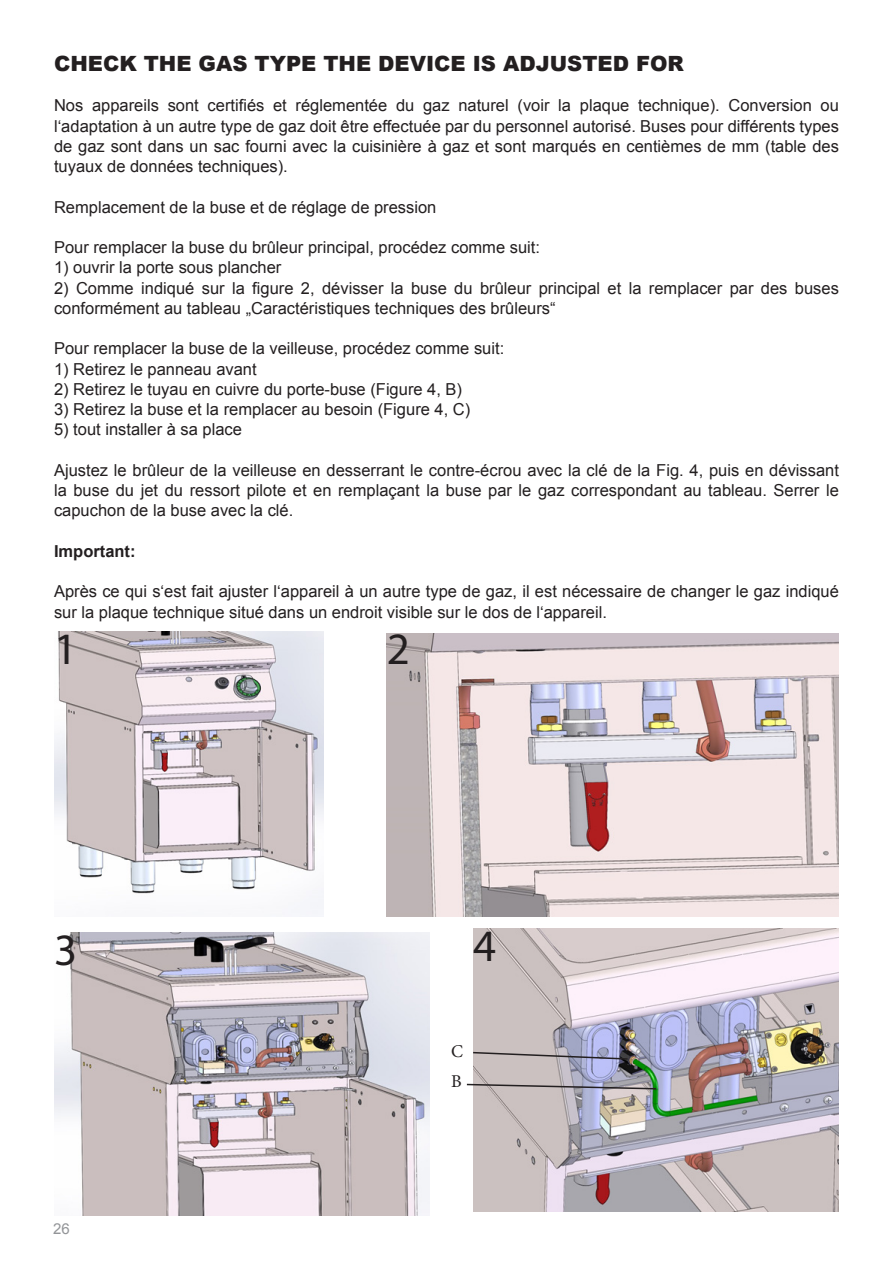
<style>
.page{position:relative;width:893px;height:1263px;background:#fff}
.page>*{position:absolute;margin:0;border:0;box-sizing:border-box;transform-origin:0 0}
.t1{font:45px "Myriad Pro";color:#231f20}
.t2{font:900 21px "Arial";color:#231f20}
.t3{font:18px "Minion Pro";color:#231f20}
.t4{font:16.5px/20.2px "Arial";color:#231f20;text-align:justify}
.t5{font:700 16.5px "Arial";color:#231f20}
.t6{font:15px "Arial";color:#939598}
</style>
<div class="page">
<img style="left:387px;top:634px;width:452px;height:282px">
<img style="left:54px;top:932px;width:376px;height:283px">
<img style="left:473px;top:928px;width:366px;height:283px">
<img style="left:54px;top:631px;width:269px;height:283px">
<svg style="left:466px;top:1083px;width:192px;height:7px"></svg>
<svg style="left:473px;top:1051px;width:156px;height:9px"></svg>
<p class="t2" style="left:54px;top:48px;width:631px">CHECK THE GAS TYPE THE DEVICE IS ADJUSTED FOR</p>
<p class="t4" style="left:54px;top:96px;width:786px">Nos appareils sont certifiés et réglementée du gaz naturel (voir la plaque technique). Conversion ou l‘adaptation à un autre type de gaz doit être effectuée par du personnel autorisé. Buses pour différents types de gaz sont dans un sac fourni avec la cuisinière à gaz et sont marqués en centièmes de mm (table des tuyaux de données techniques).</p>
<p class="t4" style="left:54px;top:197px;width:384px">Remplacement de la buse et de réglage de pression</p>
<p class="t4" style="left:54px;top:237px;width:488px">Pour remplacer la buse du brûleur principal, procédez comme suit:</p>
<p class="t4" style="left:54px;top:258px;width:229px">1) ouvrir la porte sous plancher</p>
<p class="t4" style="left:54px;top:278px;width:786px">2) Comme indiqué sur la figure 2, dévisser la buse du brûleur principal et la remplacer par des buses conformément au tableau „Caractéristiques techniques des brûleurs“</p>
<p class="t4" style="left:54px;top:339px;width:452px">Pour remplacer la buse de la veilleuse, procédez comme suit:</p>
<p class="t4" style="left:54px;top:359px;width:204px">1) Retirez le panneau avant</p>
<p class="t4" style="left:54px;top:379px;width:410px">2) Retirez le tuyau en cuivre du porte-buse (Figure 4, B)</p>
<p class="t4" style="left:54px;top:399px;width:418px">3) Retirez la buse et la remplacer au besoin (Figure 4, C)</p>
<p class="t4" style="left:54px;top:420px;width:190px">5) tout installer à sa place</p>
<p class="t4" style="left:54px;top:460px;width:786px">Ajustez le brûleur de la veilleuse en desserrant le contre-écrou avec la clé de la Fig. 4, puis en dévissant la buse du jet du ressort pilote et en remplaçant la buse par le gaz correspondant au tableau. Serrer le capuchon de la buse avec la clé.</p>
<p class="t5" style="left:54px;top:540px;width:83px">Important:</p>
<p class="t4" style="left:54px;top:582px;width:786px">Après ce qui s‘est fait ajuster l‘appareil à un autre type de gaz, il est nécessaire de changer le gaz indiqué sur la plaque technique situé dans un endroit visible sur le dos de l‘appareil.</p>
<p class="t1" style="left:54px;top:621px;width:25px">1</p>
<p class="t1" style="left:54px;top:922px;width:25px">3</p>
<p class="t6" style="left:53px;top:1218px;width:18px">26</p>
<p class="t1" style="left:387px;top:621px;width:25px">2</p>
<p class="t1" style="left:473px;top:918px;width:25px">4</p>
<p class="t3" style="left:451px;top:1039px;width:13px">C</p>
<p class="t3" style="left:451px;top:1069px;width:12px">B</p>
</div>
